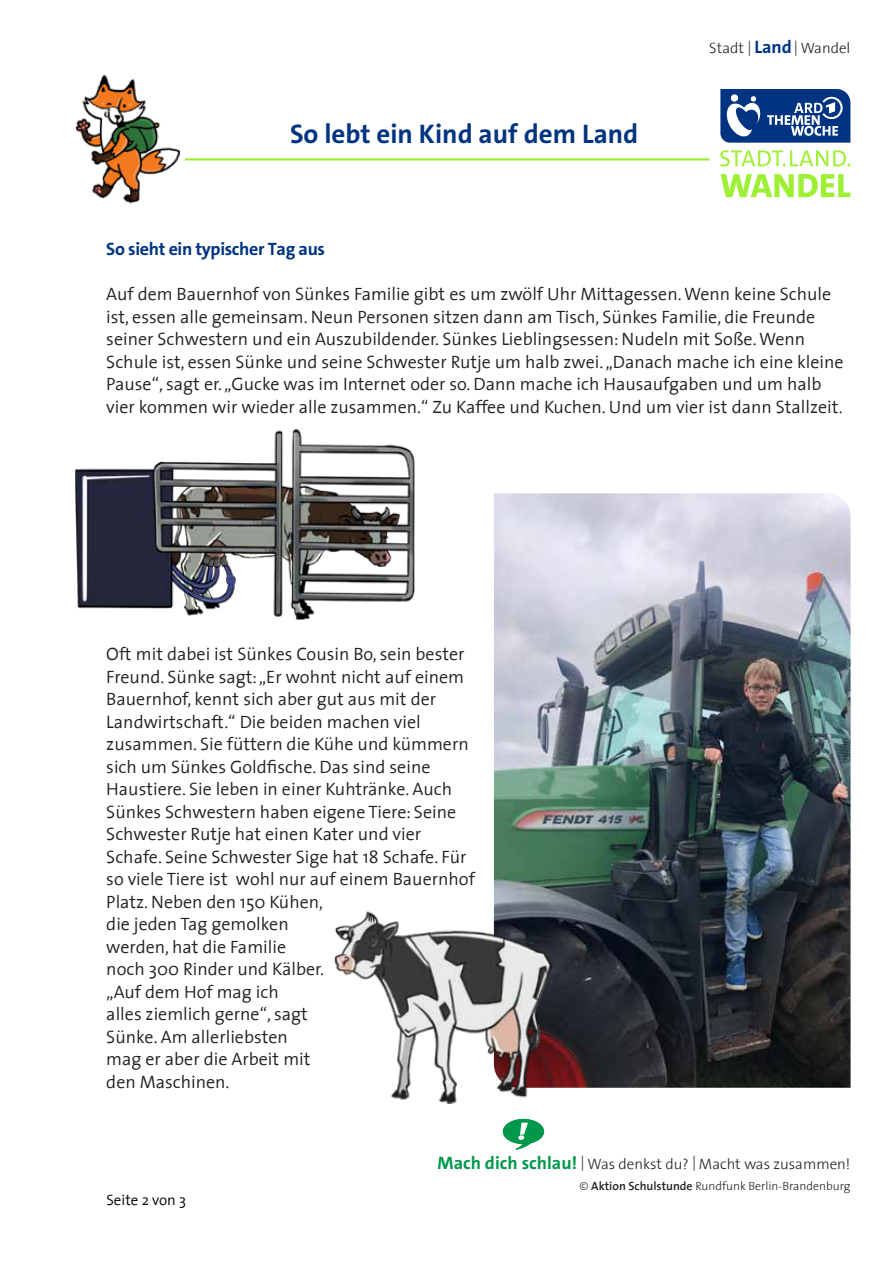
<style>
.page{position:relative;width:893px;height:1263px;background:#fff}
.page>*{position:absolute;margin:0;border:0;box-sizing:border-box;transform-origin:0 0}
.t1{font:700 27px "The Sans C5";color:#003480}
.t2{font:300 18px/22.5px "The Sans 4";color:#241f21}
.t3{font:700 18px "The Sans C5";letter-spacing:-.02em;color:#003480}
.t4{font:300 15px "The Sans 3";color:#241f21}
.t5{font:300 15px "The Sans 4";color:#000}
.t6{font:300 12px "The Sans 3";color:#241f21}
.s1{font-family:"The Sans C5";font-weight:700;font-size:18px;color:#003480}
.s2{font-family:"The Sans C5";font-weight:700;font-size:18px;color:#00984a}
.s3{font-family:"The Sans 6";font-weight:600}
</style>
<div class="page">
<hr style="left:185px;top:158px;width:524px;height:3px;background:#9ef035">
<svg style="left:720px;top:89px;width:130px;height:54px;background:#37609b"></svg>
<svg style="left:720px;top:174px;width:130px;height:23px"></svg>
<svg style="left:720px;top:150px;width:130px;height:16px"></svg>
<img style="left:75px;top:74px;width:105px;height:130px">
<svg style="left:503px;top:1119px;width:41px;height:31px"></svg>
<img style="left:494px;top:493px;width:356px;height:595px">
<img style="left:75px;top:428px;width:339px;height:192px">
<img style="left:334px;top:903px;width:220px;height:201px">
<h1 class="t1" style="left:290px;top:116px;width:350px">So lebt ein Kind auf dem Land</h1>
<p class="t4" style="left:709px;top:36px;width:143px">Stadt | <span class="s1">Land</span>| Wandel</p>
<p class="t3" style="left:106px;top:237px;width:220px">So sieht ein typischer Tag aus</p>
<p class="t2" style="left:106px;top:282px;width:739px">Auf dem Bauernhof von Sünkes Familie gibt es um zwölf Uhr Mittagessen. Wenn keine Schule ist, essen alle gemeinsam. Neun Personen sitzen dann am Tisch, Sünkes Familie, die Freunde seiner Schwestern und ein Auszubildender. Sünkes Lieblingsessen: Nudeln mit Soße. Wenn Schule ist, essen Sünke und seine Schwester Rutje um halb zwei. „Danach mache ich eine kleine Pause“, sagt er. „Gucke was im Internet oder so. Dann mache ich Hausaufgaben und um halb vier kommen wir wieder alle zusammen.“ Zu Kaffee und Kuchen. Und um vier ist dann Stallzeit.</p>
<p class="t2" style="left:106px;top:642px;width:370px">Oft mit dabei ist Sünkes Cousin Bo, sein bester Freund. Sünke sagt: „Er wohnt nicht auf einem Bauernhof, kennt sich aber gut aus mit der Landwirtschaft.“ Die beiden machen viel zusammen. Sie füttern die Kühe und kümmern sich um Sünkes Goldfische. Das sind seine Haustiere. Sie leben in einer Kuhtränke. Auch Sünkes Schwestern haben eigene Tiere: Seine Schwester Rutje hat einen Kater und vier Schafe. Seine Schwester Sige hat 18 Schafe. Für so viele Tiere ist wohl nur auf einem Bauernhof Platz. Neben den 150 Kühen,<br>die jeden Tag gemolken<br>werden, hat die Familie<br>noch 300 Rinder und Kälber.<br>„Auf dem Hof mag ich<br>alles ziemlich gerne“, sagt<br>Sünke. Am allerliebsten<br>mag er aber die Arbeit mit<br>den Maschinen.</p>
<p class="t5" style="left:106px;top:1188px;width:81px">Seite 2 von 3</p>
<p class="t4" style="left:438px;top:1151px;width:414px"><span class="s2">Mach dich schlau!</span> | Was denkst du? | Macht was zusammen!</p>
<p class="t6" style="left:580px;top:1176px;width:272px">© <span class="s3">Aktion Schulstunde</span> Rundfunk Berlin-Brandenburg</p>
</div>
